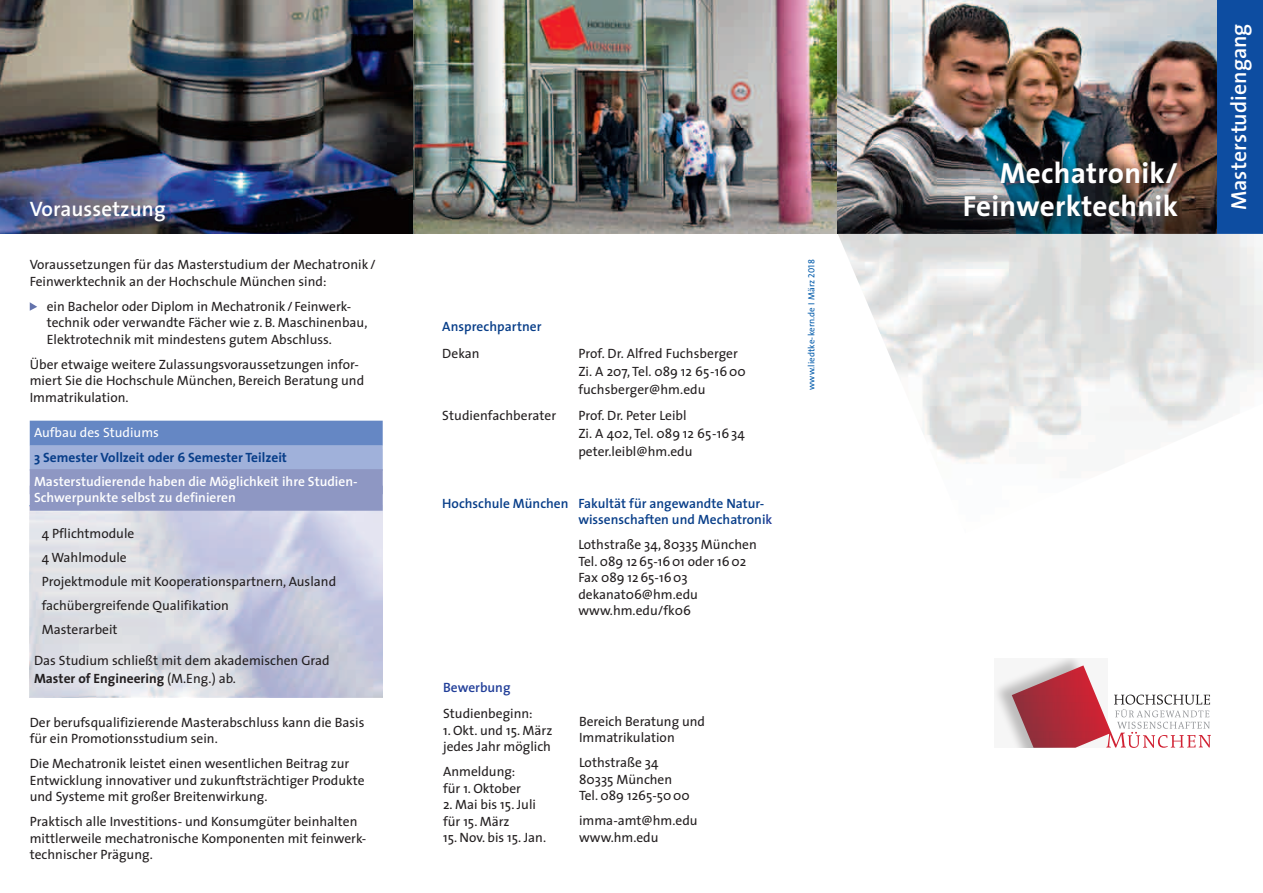
<style>
.page{position:relative;width:1263px;height:893px;background:#fff}
.page>*{position:absolute;margin:0;border:0;box-sizing:border-box;transform-origin:0 0}
.Headline{font:700 29.25px/33px "The Sans";letter-spacing:.01em;color:#fff;text-align:right}
.Headline-2{font:600 21.75px "The Sans";color:#fff}
.Headline-3{font:600 21px "The Sans";letter-spacing:.005em;color:#fff}
._2_Fliest{font:13.5px/16.5px "The Sans";color:#231f20}
._2_Fliest-2{font:600 13.5px "The Sans";color:#fff}
._2_Fliest-3{font:600 13.5px/16.5px "The Sans";color:#083e89}
._2_Fliest-4{font:700 13.5px "The Sans";color:#083e89}
._2_Fliest-5{font:13.5px "The Sans";color:#fff}
.Headline-4{font:600 13.5px "The Sans";letter-spacing:.005em;color:#083e89}
.Headline-5{font:600 13.5px "The Sans";color:#223f99}
.t1{font:9px "The Sans";letter-spacing:.01em;color:#015aaa}
.s1{font-weight:700}
.s2{color:#223f99}
.s3{font-family:"The Sans Caps"}
</style>
<div class="page">
<svg style="left:994px;top:658px;width:88px;height:80px;fill:#f6f6f6"></svg>
<img style="left:1012px;top:665px;width:94px;height:83px">
<svg style="left:1106px;top:695px;width:105px;height:53px"></svg>
<img style="left:412px;top:0;width:426px;height:234px">
<img style="left:0;top:0;width:412px;height:234px">
<img style="left:838px;top:0;width:379px;height:234px">
<div style="left:951px;top:148px;width:240px;height:82px;background:#231f20;opacity:.75"></div>
<div style="left:1217px;top:0;width:46px;height:234px;background:#0d4da1"></div>
<svg style="left:30px;top:302px;width:7px;height:9px"></svg>
<div style="left:30px;top:421px;width:353px;height:25px;background:#6587c4"></div>
<div style="left:30px;top:446px;width:353px;height:25px;background:#a0b1da"></div>
<div style="left:30px;top:469px;width:353px;height:25px;background:#8e97c3"></div>
<div style="left:30px;top:486px;width:353px;height:25px;background:#8e97c3"></div>
<p class="Headline-3" style="left:30px;top:192px;width:138px">Voraussetzung</p>
<p class="_2_Fliest" style="left:30px;top:256px;width:347px">Voraussetzungen für das Masterstudium der Mechatr0nik/<br>Feinwerktechnik an der Hochschule München sind:</p>
<p class="_2_Fliest" style="left:47px;top:298px;width:322px">ein Bachelor oder Diplom in Mechatronik/ Feinwerk&shy;technik oder verwandte Fächer wie z. B. Maschinenbau,<br>Elektrotechnik mit mindestens gutem Abschluss.</p>
<p class="_2_Fliest" style="left:30px;top:356px;width:336px">Über etwaige weitere Zulassungsvoraussetzungen infor&shy;miert Sie die Hochschule München, Bereich Beratung und<br>Immatrikulation.</p>
<p class="_2_Fliest-5" style="left:34px;top:421px;width:126px">Aufbau des Studiums</p>
<p class="_2_Fliest-4" style="left:34px;top:446px;width:254px">3 Semester Vollzeit oder 6 Semester Teilzeit</p>
<p class="_2_Fliest-2" style="left:34px;top:470px;width:325px">Masterstudierende haben die Möglichkeit ihre Studien-</p>
<p class="_2_Fliest-2" style="left:34px;top:486px;width:203px">Schwerpunkte selbst zu definieren</p>
<p class="_2_Fliest" style="left:42px;top:525px;width:94px">4 Pflichtmodule</p>
<p class="_2_Fliest" style="left:42px;top:549px;width:87px">4 Wahlmodule</p>
<p class="_2_Fliest" style="left:42px;top:573px;width:296px">Projektmodule mit Kooperationspartnern, Ausland</p>
<p class="_2_Fliest" style="left:42px;top:597px;width:189px">fachübergreifende Qualifikation</p>
<p class="_2_Fliest" style="left:42px;top:621px;width:77px">Masterarbeit</p>
<p class="_2_Fliest" style="left:34px;top:651px;width:297px;line-height:18px">Das Studium schließt mit dem akademischen Grad<br><span class="s1">Master of Engineering</span> (M.Eng.) ab.</p>
<p class="_2_Fliest" style="left:30px;top:714px;width:336px">Der berufsqualifizierende Masterabschluss kann die Basis für ein Promotionsstudium sein.</p>
<p class="_2_Fliest" style="left:30px;top:755px;width:336px">Die Mechatronik leistet einen wesentlichen Beitrag zur<br>Entwicklung innovativer und zukunftsträchtiger Produkte und Systeme mit großer Breitenwirkung.</p>
<p class="_2_Fliest" style="left:30px;top:813px;width:338px">Praktisch alle Investitions- und Konsumgüter beinhalten mittlerweile mechatronische Komponenten mit feinwerk&shy;technischer Prägung.</p>
<p class="Headline-4" style="left:442px;top:315px;width:101px">Ansprechpartner</p>
<p class="_2_Fliest" style="left:442px;top:345px;width:39px">Dekan</p>
<p class="_2_Fliest" style="left:578px;top:344px;width:169px;line-height:18px">Prof. Dr. Alfred Fuchsberger<br>Zi. A 207, Tel. 089 12 65-1600 fuchsberger@hm.edu</p>
<p class="_2_Fliest" style="left:442px;top:407px;width:115px">Studienfachberater</p>
<p class="_2_Fliest" style="left:578px;top:406px;width:168px;line-height:18px">Prof. Dr. Peter Leibl<br>Zi. A 402, Tel. 089 12 65-1634 peter.leibl@hm.edu</p>
<p class="_2_Fliest-3" style="left:578px;top:495px;width:196px;text-indent:-136px">Hochschule München Fakultät für angewandte Natur&shy;wissenschaften und Mechatroni<span class="s2">k</span></p>
<p class="_2_Fliest" style="left:578px;top:536px;width:180px">Lothstraße 34, 80335 München<br>Tel. 089 1265-1601 oder 1602<br>Fax 089 1265-1603 dekanat06@hm.edu www.hm.edu/fk06</p>
<p class="Headline-5" style="left:443px;top:676px;width:69px">Bewerbung</p>
<p class="_2_Fliest" style="left:443px;top:705px;width:91px">Studienbeginn:</p>
<p class="_2_Fliest" style="left:443px;top:721px;width:111px">1. Okt. und 15. März jedes Jahr möglich</p>
<p class="_2_Fliest" style="left:443px;top:763px;width:79px">Anmeldung: für 1. Oktober</p>
<p class="_2_Fliest" style="left:443px;top:796px;width:94px">2. Mai bis 15. Juli für 15. März</p>
<p class="_2_Fliest" style="left:443px;top:829px;width:104px">15. Nov. bis 15. Jan.</p>
<p class="_2_Fliest" style="left:579px;top:712px;width:128px">Bereich Beratung und<br>Immatrikulation</p>
<p class="_2_Fliest" style="left:579px;top:754px;width:112px">Lothstraße 34<br>80335 München<br>Tel. 089 1265-5000</p>
<p class="_2_Fliest" style="left:579px;top:812px;width:120px">imma-amt@hm.edu www.hm.edu</p>
<p class="t1" style="left:804px;top:390px;width:132px;rotate:-90deg">www.liedtke-kern.de I März <span class="s3">2018</span></p>
<p class="Headline" style="left:963px;top:156px;width:217px">Mechatronik/<br>Feinwerktechnik</p>
<p class="Headline-2" style="left:1221px;top:210px;width:188px;rotate:-90deg">Masterstudiengang</p>
</div>
